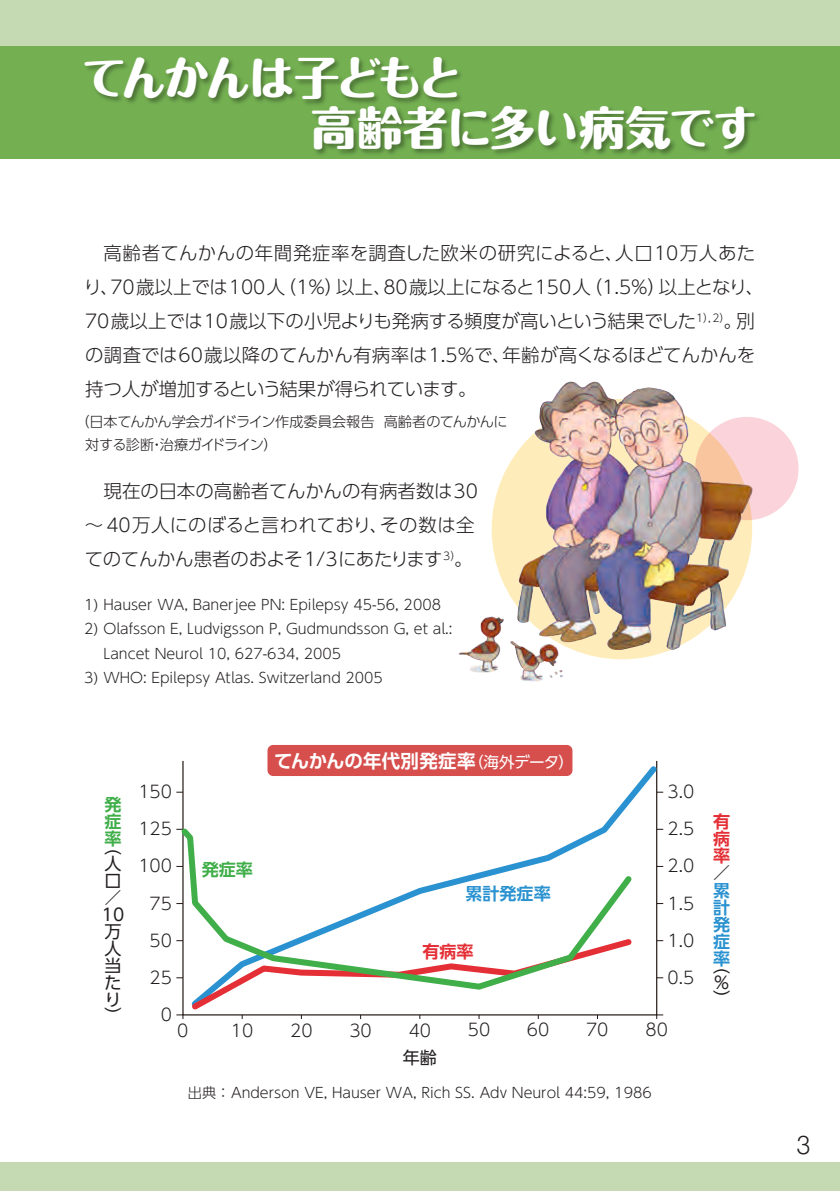
<style>
.page{position:relative;width:840px;height:1191px;background:#fff}
.page>*{position:absolute;margin:0;border:0;box-sizing:border-box;transform-origin:0 0}
.t1{font:800 45.4px/49.6px "Maru Fo Pro";letter-spacing:-.04em;color:#fff}
.t2{font:300 22.6px "Shin M Go Pr 6 N";color:#231f20}
.t3{font:300 18.4px/34px "UD Shin Go Pro";color:#231f20}
.t4{font:700 18.4px "UD Shin Go Pro De";letter-spacing:.015em;color:#fff}
.t5{font:300 17px/37.2px "UD Shin Go Pro";color:#231f20;text-align:right}
.t6{font:17px/17px "UD Shin Go Pro";color:#231f20}
.t7{font:700 17px/17px "UD Shin Go Pro De";color:#2a92d0;text-align:justify}
.t8{font:700 17px/17px "UD Shin Go Pro De";color:#40ae49;text-align:justify}
.t9{font:700 17px "UD Shin Go Pro De";color:#e42f36}
.t10{font:300 14.2px/24px "UD Shin Go Pro";color:#231f20}
.t11{font:300 14.2px/22.6px "UD Shin Go Pro";letter-spacing:-.035em;color:#231f20}
.s1{font-family:"UD Shin Go Pro";font-weight:400;font-size:15.6px}
.s2{color:#e42f36}
.s3{color:#231f20}
</style>
<div class="page">
<div style="left:0;top:45px;width:839px;height:114px;background:#74b052"></div>
<div style="left:0;top:0;width:839px;height:45px;background:#c5dab2"></div>
<div style="left:0;top:1162px;width:839px;height:29px;background:#c5dab2"></div>
<img style="left:87px;top:58px;width:672px;height:97px">
<img style="left:491px;top:399px;width:260px;height:260px;border-radius:50%">
<svg style="left:694px;top:417px;width:104px;height:103px;background:#e9bdaf"></svg>
<svg style="left:656px;top:1014px;width:7px;height:5px"></svg>
<svg style="left:569px;top:761px;width:92px;height:251px"></svg>
<svg style="left:176px;top:992px;width:459px;height:27px"></svg>
<svg style="left:176px;top:823px;width:460px;height:169px"></svg>
<div style="left:267px;top:745px;width:305px;height:31px;background:#d64f4d;border-radius:6px"></div>
<img style="left:539px;top:381px;width:31px;height:48px">
<p class="t1" style="left:311px;top:48px;width:448px;text-indent:-229px">てんかんは子どもと<br>高齢者に多い病気です</p>
<p class="t3" style="left:83px;top:235px;width:681px">　高齢者てんかんの年間発症率を調査した欧米の研究によると、人口10万人あたり、70歳以上では100人（1％）以上、80歳以上になると150人（1.5％）以上となり、70歳以上では10歳以下の小児よりも発病する頻度が高いという結果でした<sup>1）,2）</sup>。別の調査では60歳以降のてんかん有病率は1.5％で、年齢が高くなるほどてんかんを持つ人が増加するという結果が得られています。</p>
<p class="t11" style="left:85px;top:410px;width:424px;text-indent:-10px">（日本てんかん学会ガイドライン作成委員会報告　高齢者のてんかんに対する診断・治療ガイドライン）</p>
<p class="t3" style="left:85px;top:473px;width:394px">　現在の日本の高齢者てんかんの有病者数は30～40万人にのぼると言われており、その数は全てのてんかん患者のおよそ1/3にあたります<sup>3）</sup>。</p>
<p class="t10" style="left:84px;top:592px;width:358px">1) Hauser WA, Banerjee PN: Epilepsy 45-56, 2008</p>
<p class="t10" style="left:84px;top:616px;width:369px">2) Olafsson E, Ludvigsson P, Gudmundsson G, et al.:　 Lancet Neurol 10, 627-634, 2005</p>
<p class="t10" style="left:84px;top:664px;width:300px">3) WHO: Epilepsy Atlas. Switzerland 2005</p>
<p class="t8" style="left:105px;top:795px;width:18px">発症率</p>
<p class="t6" style="left:102px;top:837px;width:24px">（人口／<br>10万人当たり）</p>
<p class="t4" style="left:274px;top:746px;width:301px">てんかんの年代別発症率<span class="s1">（海外データ）</span></p>
<p class="t5" style="left:138px;top:772px;width:35px">150<br>125<br>100<br>75<br>50<br>25<br>0</p>
<p class="t5" style="left:667px;top:772px;width:28px;text-align:justify">3.0<br>2.5<br>2.0<br>1.5<br>1.0<br>0.5</p>
<p class="t5" style="left:177px;top:1011px;width:13px">0</p>
<p class="t5" style="left:231px;top:1011px;width:24px">10</p>
<p class="t5" style="left:290px;top:1011px;width:24px">20</p>
<p class="t5" style="left:349px;top:1011px;width:24px">30</p>
<p class="t5" style="left:408px;top:1011px;width:24px">40</p>
<p class="t8" style="left:202px;top:860px;width:53px">発症率</p>
<p class="t7" style="left:465px;top:884px;width:87px">累計発症率</p>
<p class="t9" style="left:422px;top:937px;width:53px">有病率</p>
<p class="t5" style="left:467px;top:1010px;width:24px">50</p>
<p class="t5" style="left:526px;top:1010px;width:24px">60</p>
<p class="t5" style="left:585px;top:1010px;width:24px">70</p>
<p class="t5" style="left:645px;top:1010px;width:24px">80</p>
<p class="t6" style="left:402px;top:1048px;width:36px">年齢</p>
<p class="t10" style="left:188px;top:1079px;width:465px">出典：Anderson VE, Hauser WA, Rich SS. Adv Neurol 44:59, 1986</p>
<p class="t7" style="left:713px;top:813px;width:18px"><span class="s2">有病率</span><span class="s3">／</span>累計発症率</p>
<p class="t6" style="left:713px;top:957px;width:18px;line-height:16.4px;text-align:justify">（％）</p>
<p class="t2" style="left:796px;top:1127px;width:15px">3</p>
</div>
